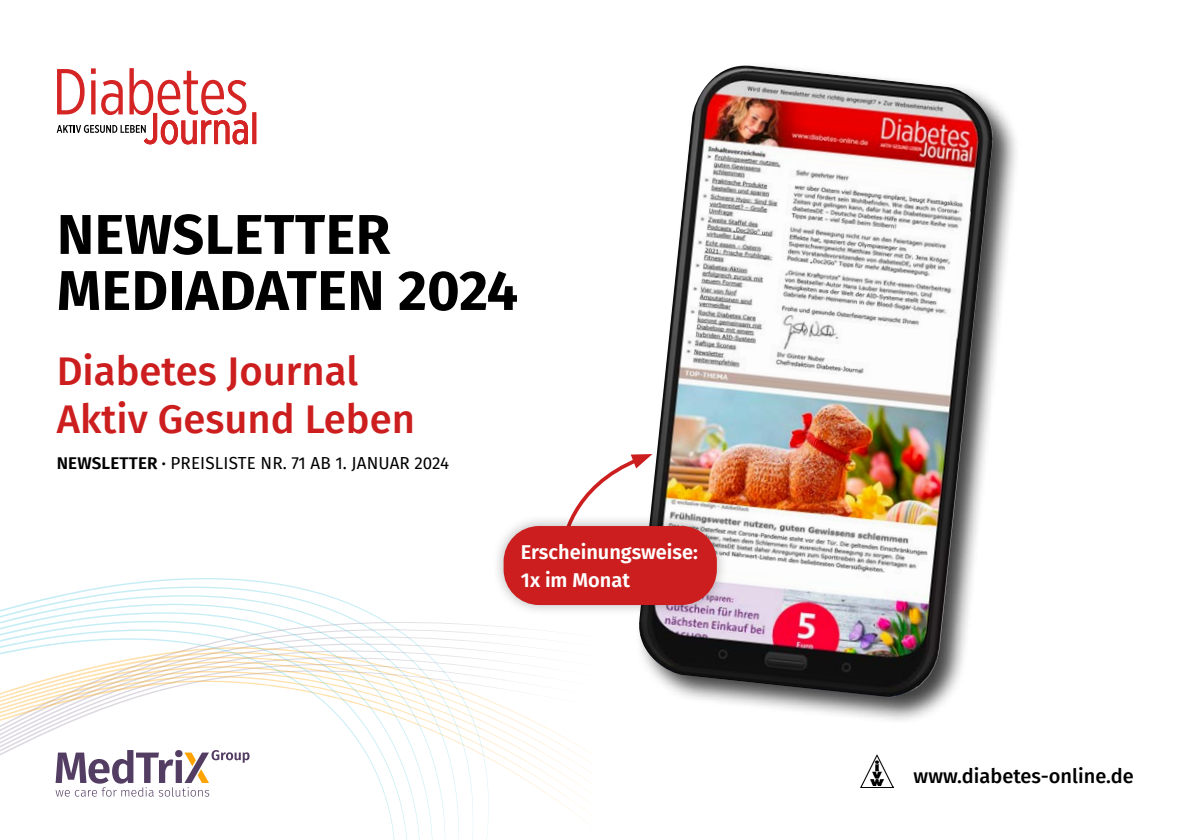
<style>
.page{position:relative;width:1191px;height:840px;background:#fff}
.page>*{position:absolute;margin:0;border:0;box-sizing:border-box;transform-origin:0 0}
.t1{font:700 56px/56px "Fira Sans";letter-spacing:.01em;color:#000}
.t2{font:500 40px/48px "Fira Sans";color:#cc1e1e}
.t3{font:600 20px/28px "Fira Sans";color:#fff}
.t4{font:500 20px "Fira Sans";color:#000}
.t5{font:17px "Fira Sans";letter-spacing:.01em;color:#000}
.s1{font-weight:600}
</style>
<div class="page">
<svg style="left:489px;top:680px;width:104px;height:146px"></svg>
<svg style="left:109px;top:578px;width:380px;height:261px"></svg>
<svg style="left:65px;top:586px;width:408px;height:253px"></svg>
<svg style="left:27px;top:594px;width:432px;height:245px"></svg>
<svg style="left:0;top:603px;width:445px;height:236px"></svg>
<svg style="left:0;top:612px;width:433px;height:227px"></svg>
<svg style="left:0;top:620px;width:420px;height:219px"></svg>
<svg style="left:0;top:629px;width:408px;height:210px"></svg>
<svg style="left:0;top:638px;width:396px;height:201px"></svg>
<svg style="left:56px;top:749px;width:193px;height:47px"></svg>
<svg style="left:57px;top:68px;width:199px;height:76px"></svg>
<img style="left:860px;top:754px;width:33px;height:33px">
<div style="left:634px;top:61px;width:386px;height:663px;background:#000;opacity:.75"></div>
<img style="left:635px;top:65px;width:360px;height:632px">
<svg style="left:572px;top:454px;width:80px;height:59px"></svg>
<div style="left:491px;top:513px;width:238px;height:104px;background:#000;opacity:.3"></div>
<div style="left:503px;top:525px;width:214px;height:79px;background:#cc1e1e;border-radius:35px"></div>
<h1 class="t1" style="left:57px;top:202px;width:462px">NEWSLETTER<br>MEDIADATEN 2024</h1>
<h2 class="t2" style="left:57px;top:344px;width:360px">Diabetes Journal<br>Aktiv Gesund Leben</h2>
<p class="t5" style="left:57px;top:449px;width:394px"><span class="s1">NEWSLETTER ·</span> PREISLISTE NR. 71 AB 1. JANUAR 2024</p>
<p class="t3" style="left:521px;top:537px;width:179px">Erscheinungsweise:<br>1x im Monat</p>
<p class="t4" style="left:913px;top:759px;width:222px">www.diabetes-online.de</p>
</div>
